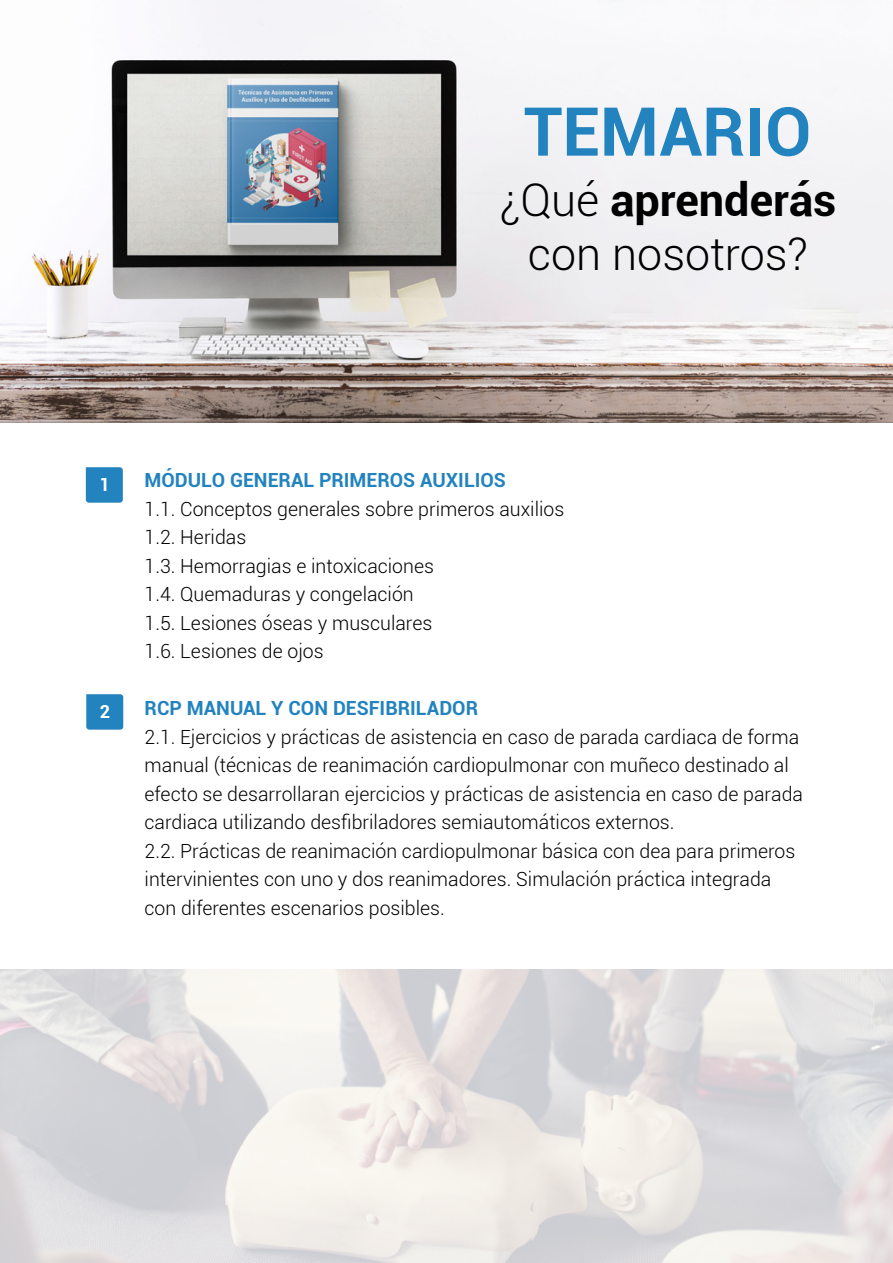
<style>
.page{position:relative;width:893px;height:1263px;background:#fff}
.page>*{position:absolute;margin:0;border:0;box-sizing:border-box;transform-origin:0 0}
.t1{font:700 67.5px "Roboto";color:#2283bf}
.t2{font:700 45px "Roboto";color:#000}
.t3{font:300 45px "Roboto";color:#000}
.t4{font:300 19.5px/28.5px "Roboto";color:#000}
.t5{font:700 19.5px "Roboto";color:#2283bf}
.t6{font:700 18px "Roboto";color:#fff}
.s1{font-weight:300}
</style>
<div class="page">
<svg style="left:86px;top:467px;width:37px;height:36px"></svg>
<svg style="left:86px;top:694px;width:37px;height:36px"></svg>
<img style="left:0;top:0;width:893px;height:422px">
<div style="left:231px;top:225px;width:107px;height:19px;background:#d2d2d2"></div>
<img style="left:0;top:969px;width:893px;height:294px">
<p class="t1" style="left:524px;top:84px;width:289px">TEMARIO</p>
<p class="t2" style="left:500px;top:168px;width:338px"><span class="s1">¿Qué</span> aprenderás</p>
<p class="t3" style="left:528px;top:223px;width:282px">con nosotros?</p>
<p class="t6" style="left:99px;top:472px;width:12px">1</p>
<p class="t6" style="left:100px;top:699px;width:12px">2</p>
<p class="t5" style="left:145px;top:466px;width:363px">MÓDULO GENERAL PRIMEROS AUXILIOS</p>
<p class="t4" style="left:145px;top:494px;width:421px">1.1. Conceptos generales sobre primeros auxilios</p>
<p class="t4" style="left:145px;top:522px;width:103px">1.2. Heridas</p>
<p class="t4" style="left:145px;top:551px;width:291px">1.3. Hemorragias e intoxicaciones</p>
<p class="t4" style="left:145px;top:579px;width:271px">1.4. Quemaduras y congelación</p>
<p class="t4" style="left:145px;top:608px;width:289px">1.5. Lesiones óseas y musculares</p>
<p class="t4" style="left:145px;top:636px;width:181px">1.6. Lesiones de ojos</p>
<p class="t5" style="left:145px;top:694px;width:335px">RCP MANUAL Y CON DESFIBRILADOR</p>
<p class="t4" style="left:145px;top:722px;width:660px">2.1. Ejercicios y prácticas de asistencia en caso de parada cardiaca de forma manual (técnicas de reanimación cardiopulmonar con muñeco destinado al efecto se desarrollaran ejercicios y prácticas de asistencia en caso de parada cardiaca utilizando desfibriladores semiautomáticos externos.</p>
<p class="t4" style="left:145px;top:836px;width:652px">2.2. Prácticas de reanimación cardiopulmonar básica con dea para primeros intervinientes con uno y dos reanimadores. Simulación práctica integrada con diferentes escenarios posibles.</p>
</div>
